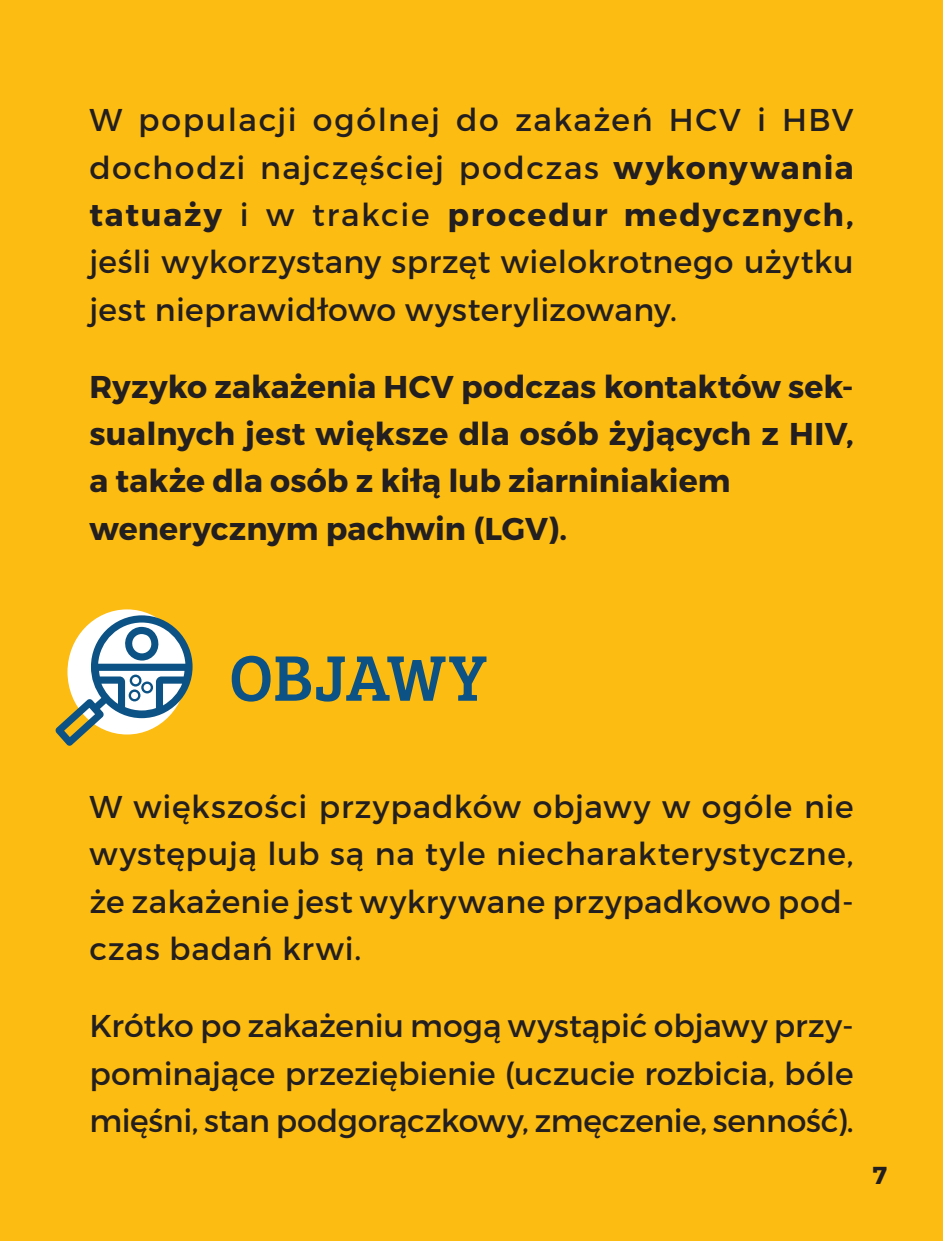
<style>
.page{position:relative;width:943px;height:1241px;background:#fff}
.page>*{position:absolute;margin:0;border:0;box-sizing:border-box;transform-origin:0 0}
.t1{font:66.5px "Bree Serif";color:#0c5284}
.t2{font:31.5px/47.2px "Montserrat";letter-spacing:.01em;color:#231f20;text-align:justify}
.t3{font:700 31.5px/47.2px "Montserrat";letter-spacing:.005em;color:#231f20}
.t4{font:700 24.5px "Montserrat";color:#231f20}
.s1{font-weight:700}
</style>
<div class="page">
<div style="left:0;top:0;width:943px;height:1240px;background:#fdbc12"></div>
<svg style="left:55px;top:615px;width:137px;height:130px"></svg>
<p class="t2" style="left:89px;top:96px;width:765px">W populacji ogólnej do zakażeń HCV i HBV dochodzi najczęściej podczas <span class="s1">wykonywania tatuaży</span> i w trakcie <span class="s1">procedur medycznych, </span>jeśli wykorzystany sprzęt wielokrotnego użytku jest nieprawidłowo wysterylizowany.</p>
<p class="t3" style="left:89px;top:363px;width:765px">Ryzyko zakażenia HCV podczas kontaktów sek&shy;sualnych jest większe dla osób żyjących z HIV, a także dla osób z kiłą lub ziarniniakiem wenerycznym pachwin (LGV).</p>
<h1 class="t1" style="left:229px;top:629px;width:259px">Objawy</h1>
<p class="t2" style="left:89px;top:783px;width:765px">W większości przypadków objawy w ogóle nie występują lub są na tyle niecharakterystyczne, że zakażenie jest wykrywane przypadkowo pod&shy;czas badań krwi.</p>
<p class="t2" style="left:89px;top:1002px;width:765px">Krótko po zakażeniu mogą wystąpić objawy przy&shy;pominające przeziębienie (uczucie rozbicia, bóle mięśni, stan podgorączkowy, zmęczenie, senność).</p>
<p class="t4" style="left:872px;top:1159px;width:16px">7</p>
</div>
